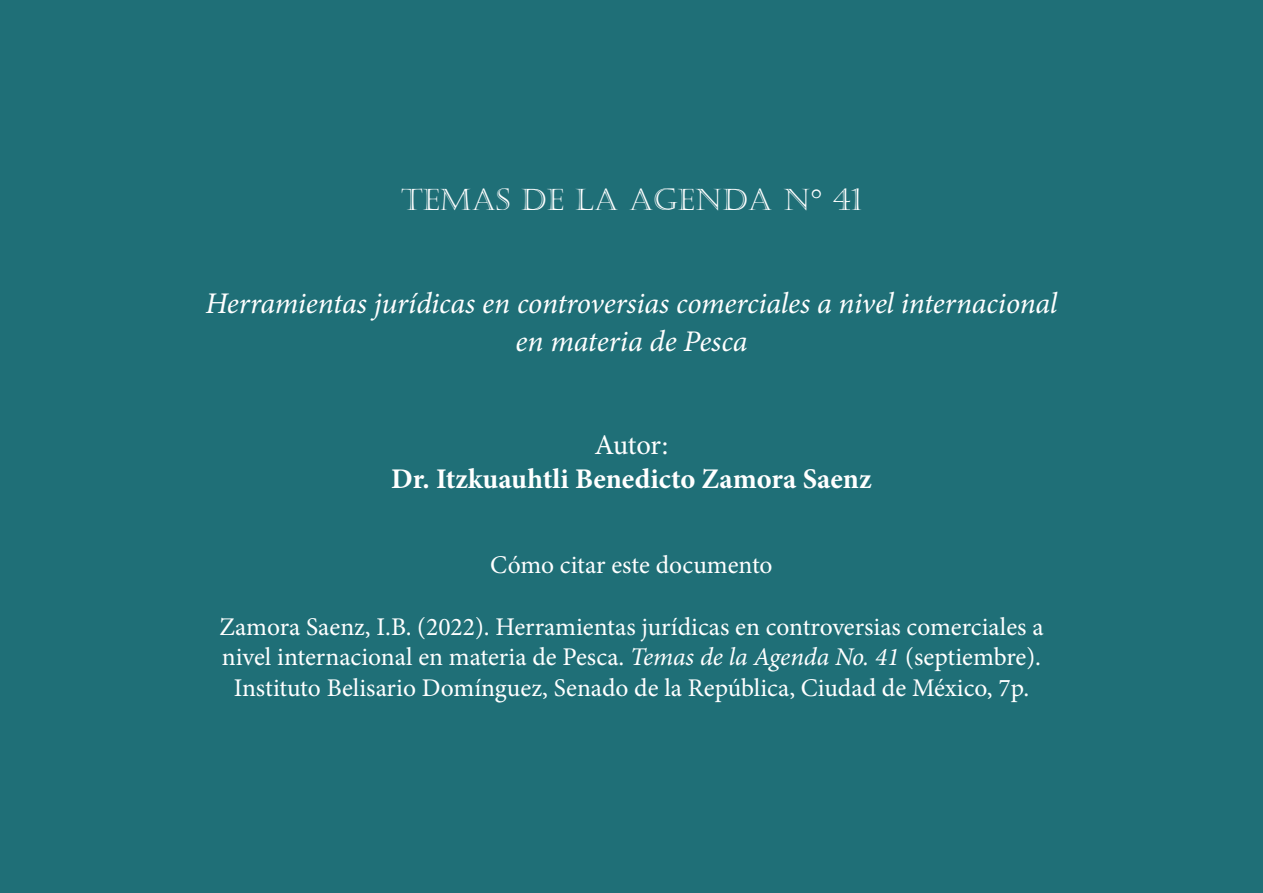
<style>
.page{position:relative;width:1263px;height:893px;background:#1f6f77}
.page>*{position:absolute;margin:0;border:0;box-sizing:border-box;transform-origin:0 0}
.t1{font:italic 30px "Minion Pro";letter-spacing:-.005em;color:#fff}
.t2{font:30px "Castellar";color:#fff}
.t3{font:700 28.5px "Minion Pro";color:#fff}
.t4{font:28.5px "Minion Pro";letter-spacing:-.01em;color:#fff}
.t5{font:25.5px/30.6px "Minion Pro";color:#fff;text-align:center}
.s1{font-style:italic}
</style>
<div class="page">
<p class="t2" style="left:401px;top:183px;width:462px">TEMAS DE LA AGENDA N° 41</p>
<p class="t1" style="left:206px;top:283px;width:853px">Herramientas jurídicas en controversias comerciales a nivel internacional</p>
<p class="t1" style="left:515px;top:321px;width:233px">en materia de Pesca</p>
<p class="t4" style="left:595px;top:425px;width:75px">Autor:</p>
<p class="t3" style="left:391px;top:458px;width:482px">Dr. Itzkuauhtli Benedicto Zamora Saenz</p>
<p class="t5" style="left:490px;top:550px;width:284px">Cómo citar este documento</p>
<p class="t5" style="left:219px;top:611px;width:826px">Zamora Saenz, I.B. (2022). Herramientas jurídicas en controversias comerciales a nivel internacional en materia de Pesca. <span class="s1">Temas de la Agenda No. 41</span> (septiembre).<br>Instituto Belisario Domínguez, Senado de la República, Ciudad de México, 7p.</p>
</div>
